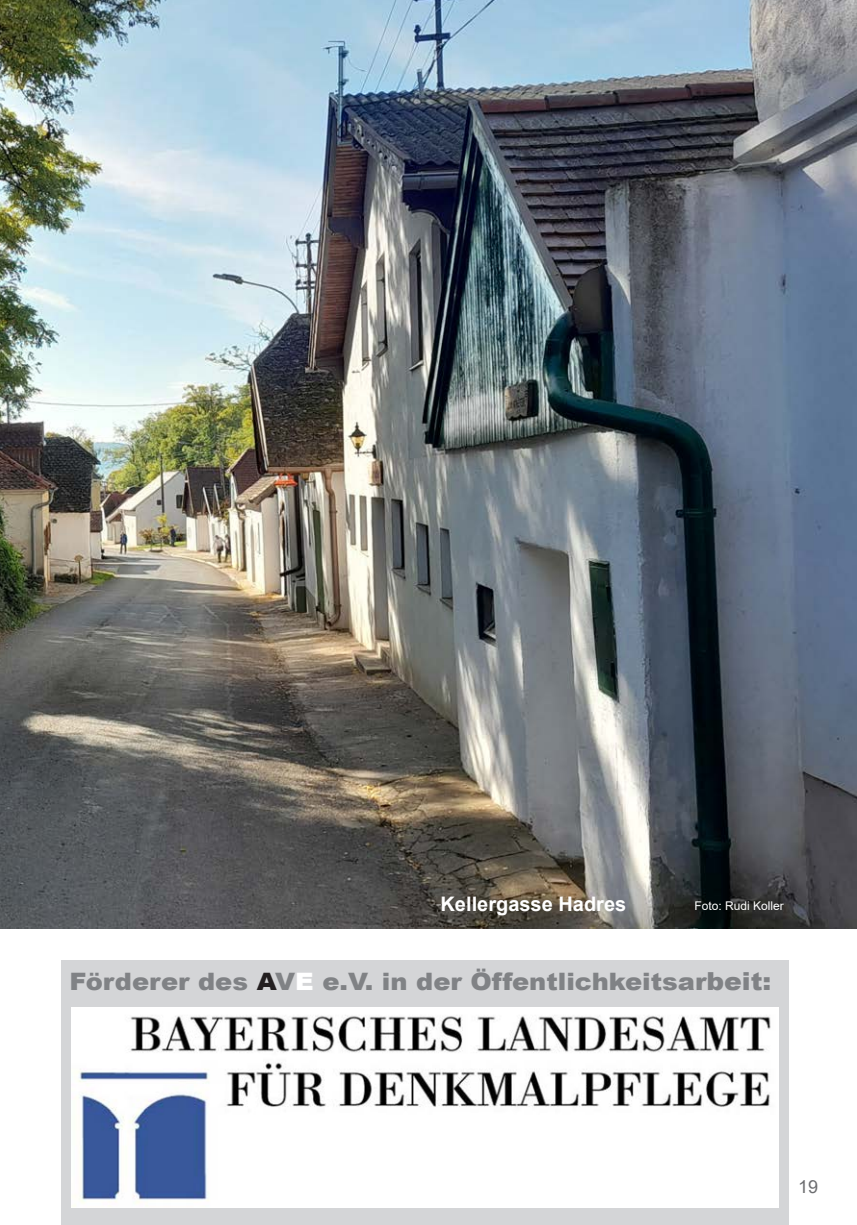
<style>
.page{position:relative;width:857px;height:1225px;background:#fff}
.page>*{position:absolute;margin:0;border:0;box-sizing:border-box;transform-origin:0 0}
.t1{font:900 24px "Arial";color:#808285;scale:1.07 1}
.t2{font:700 20px "Arial";color:#fff}
.t3{font:18px "Arial";color:#6c6d70}
.t4{font:12px "Arial";color:#fff}
.s1{color:#231f20}
.s2{color:#fff}
.s3{font-size:24.8px}
</style>
<div class="page">
<img style="left:0;top:0;width:855px;height:929px">
<div style="left:61px;top:960px;width:727px;height:265px;background:#d4d5d7"></div>
<img style="left:71px;top:1008px;width:707px;height:199px">
<p class="t2" style="left:440px;top:890px;width:187px">Kellergasse Hadres</p>
<p class="t4" style="left:694px;top:897px;width:91px">Foto: Rudi Koller</p>
<p class="t1" style="left:69px;top:964px;width:657px">Förderer des <span class="s1">A</span>V<span class="s2">E</span> e.V. in der Öffentlichkeitsar<span class="s3">beit:</span></p>
<p class="t3" style="left:797px;top:1174px;width:22px">19</p>
</div>
